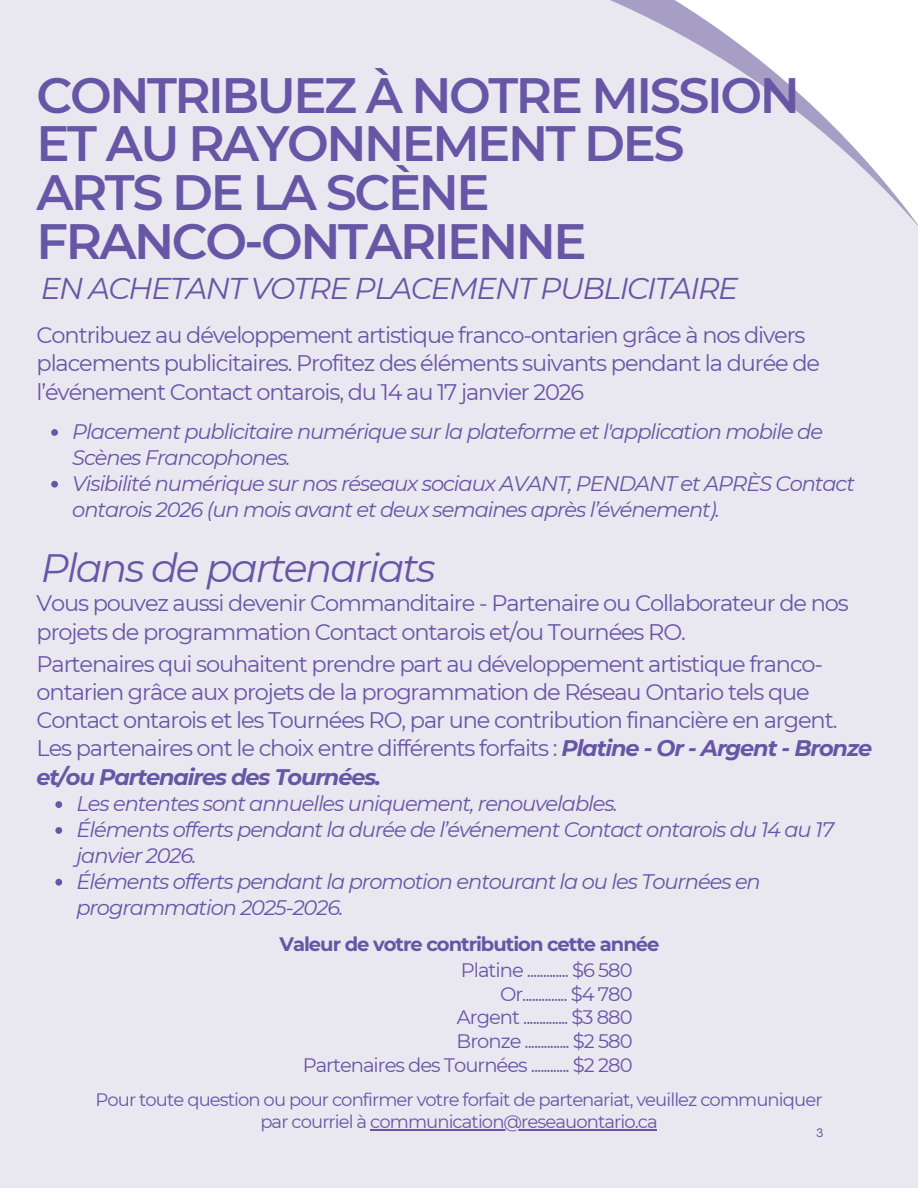
<style>
.page{position:relative;width:918px;height:1188px;background:#e9e7f0}
.page>*{position:absolute;margin:0;border:0;box-sizing:border-box;transform-origin:0 0}
.t1{font:600 49.65px/48.9px "Montserrat";letter-spacing:-.05em;color:#6756a5}
.t2{font:italic 39.6px "Montserrat";letter-spacing:-.05em;color:#6756a5}
.t3{font:italic 30px "Montserrat";letter-spacing:-.05em;color:#6756a5}
.t4{font:22.5px/28.2px "Montserrat";letter-spacing:-.05em;color:#6756a5}
.t5{font:italic 21px/25.8px "Montserrat";letter-spacing:-.05em;color:#6756a5}
.t6{font:19.5px/23.7px "Montserrat";letter-spacing:-.05em;color:#6756a5;text-align:right}
.t7{font:700 19.5px "Montserrat";letter-spacing:-.05em;color:#6756a5}
.t8{font:18px/22.5px "Montserrat";letter-spacing:-.05em;color:#6756a5;text-align:center}
.t9{font:11.25px "Open Sauce One";color:#6756a5}
.s1{font-weight:700;font-style:italic}
</style>
<div class="page">
<svg style="left:55px;top:801px;width:7px;height:7px"></svg>
<svg style="left:55px;top:827px;width:7px;height:7px"></svg>
<svg style="left:55px;top:879px;width:7px;height:7px"></svg>
<svg style="left:51px;top:429px;width:7px;height:7px"></svg>
<svg style="left:51px;top:481px;width:7px;height:7px"></svg>
<hr style="left:370px;top:1129px;width:287px;height:2px;background:#6756a5">
<h1 class="t1" style="left:37px;top:70px;width:765px">CONTRIBUEZ À NOTRE MISSION<br>ET AU RAYONNEMENT DES<br>ARTS DE LA SCÈNE<br>FRANCO-ONTARIENNE</h1>
<h4 class="t3" style="left:41px;top:270px;width:699px">EN ACHETANT VOTRE PLACEMENT PUBLICITAIRE</h4>
<h4 class="t4" style="left:37px;top:321px;width:785px">Contribuez au développement artistique franco-ontarien grâce à nos divers placements publicitaires. Profitez des éléments suivants pendant la durée de l’événement Contact ontarois, du 14 au 17 janvier 2026</h4>
<p class="t5" style="left:72px;top:419px;width:752px">Placement publicitaire numérique sur la plateforme et l'application mobile de<br>Scènes Francophones.</p>
<p class="t5" style="left:72px;top:471px;width:784px">Visibilité numérique sur nos réseaux sociaux AVANT, PENDANT et APRÈS Contact ontarois 2026 (un mois avant et deux semaines après l’événement).</p>
<h4 class="t2" style="left:41px;top:544px;width:397px">Plans de partenariats</h4>
<h4 class="t4" style="left:37px;top:589px;width:814px">Vous pouvez aussi devenir Commanditaire - Partenaire ou Collaborateur de nos projets de programmation Contact ontarois et/ou Tournées RO.</h4>
<h4 class="t4" style="left:37px;top:650px;width:837px">Partenaires qui souhaitent prendre part au développement artistique franco&shy;ontarien grâce aux projets de la programmation de Réseau Ontario tels que Contact ontarois et les Tournées RO, par une contribution financière en argent.<br>Les partenaires ont le choix entre différents forfaits : <span class="s1">Platine - Or - Argent - Bronze et/ou Partenaires des Tournées.</span></h4>
<h4 class="t5" style="left:76px;top:791px;width:543px">Les ententes sont annuelles uniquement, renouvelables.</h4>
<h4 class="t5" style="left:76px;top:817px;width:759px">Éléments offerts pendant la durée de l’événement Contact ontarois du 14 au 17 janvier 2026.</h4>
<h5 class="t5" style="left:76px;top:869px;width:686px">Éléments offerts pendant la promotion entourant la ou les Tournées en programmation 2025-2026.</h5>
<p class="t7" style="left:279px;top:932px;width:382px">Valeur de votre contribution cette année</p>
<p class="t6" style="left:461px;top:958px;width:173px">Platine ............. $6 580</p>
<p class="t6" style="left:500px;top:982px;width:134px">Or.............. $4 780</p>
<p class="t6" style="left:457px;top:1005px;width:177px">Argent .............. $3 880</p>
<p class="t6" style="left:303px;top:1029px;width:331px">Bronze .............. $2 580<br>Partenaires des Tournées ............ $2 280</p>
<p class="t8" style="left:95px;top:1088px;width:729px">Pour toute question ou pour confirmer votre forfait de partenariat, veuillez communiquer par courriel à communication@reseauontario.ca</p>
<p class="t9" style="left:816px;top:1126px;width:9px">3</p>
</div>
